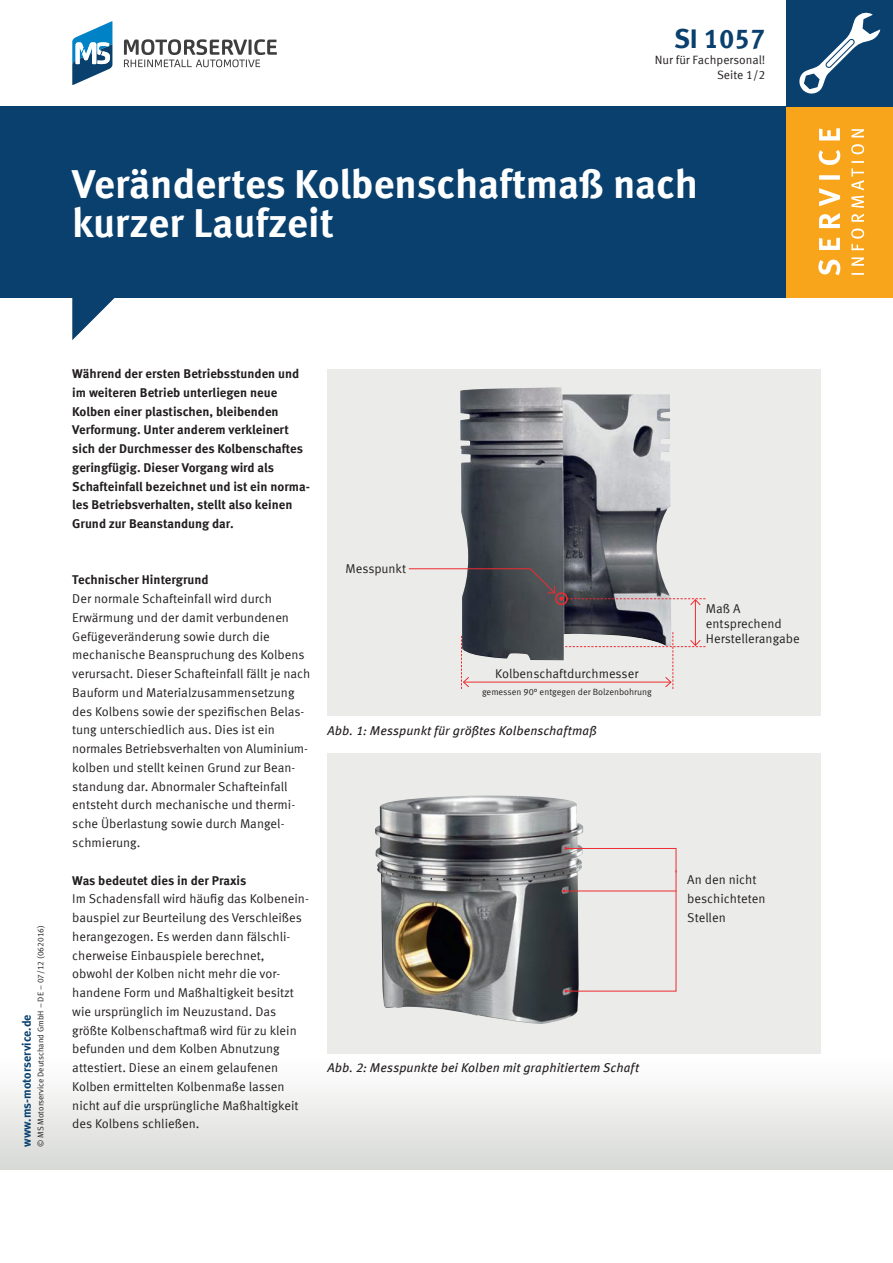
<style>
.page{position:relative;width:893px;height:1263px;background:#fff}
.page>*{position:absolute;margin:0;border:0;box-sizing:border-box;transform-origin:0 0}
.t1{font:700 40.5px/39px "Meta Offc Pro";color:#fff}
.t2{font:700 27px "Meta Offc Pro";color:#09406e}
.t3{font:12.75px/18.8px "Meta Offc Pro Norm";color:#231f20}
.t4{font:700 12.75px/18.8px "Meta Offc Pro";color:#231f20}
.t5{font:italic 12.75px "Meta OFC";letter-spacing:.005em;color:#231f20}
.t6{font:12px "Meta Offc Pro Norm";color:#231f20}
.t7{font:700 12px "Meta Offc Pro";color:#09406e}
.t8{font:9px "Meta Offc Pro Norm";color:#231f20}
.t9{font:8.25px "Meta Offc Pro Norm";color:#231f20}
</style>
<div class="page">
<div style="left:0;top:1054px;width:893px;height:115px;background:linear-gradient(to bottom,#fff,#d8d9d6)"></div>
<div style="left:0;top:106px;width:893px;height:192px;background:#09406e"></div>
<svg style="left:72px;top:298px;width:43px;height:42px"></svg>
<div style="left:787px;top:106px;width:106px;height:192px;background:#f9a51b"></div>
<div style="left:787px;top:0;width:106px;height:106px;background:#09406e"></div>
<svg style="left:799px;top:12px;width:81px;height:82px"></svg>
<svg style="left:851px;top:129px;width:13px;height:146px"></svg>
<svg style="left:818px;top:128px;width:22px;height:147px"></svg>
<svg style="left:124px;top:39px;width:153px;height:28px"></svg>
<svg style="left:72px;top:21px;width:40px;height:64px"></svg>
<div style="left:327px;top:369px;width:494px;height:347px;background:#ebecea"></div>
<img style="left:460px;top:387px;width:211px;height:273px">
<hr style="left:464px;top:682px;width:207px;height:1px;background:#ee2a30">
<svg style="left:461px;top:636px;width:9px;height:53px"></svg>
<hr style="left:695px;top:600px;width:1px;height:45px;background:#ee2a30">
<svg style="left:565px;top:632px;width:140px;height:57px"></svg>
<svg style="left:408px;top:568px;width:297px;height:38px"></svg>
<div style="left:327px;top:753px;width:494px;height:300px;background:#ebecea"></div>
<img style="left:375px;top:795px;width:209px;height:229px">
<svg style="left:562px;top:847px;width:115px;height:145px"></svg>
<h2 class="t2" style="left:674px;top:18px;width:93px">SI 1057</h2>
<p class="t6" style="left:655px;top:51px;width:112px">Nur für Fachpersonal!</p>
<p class="t6" style="left:717px;top:66px;width:50px">Seite 1/2</p>
<h1 class="t1" style="left:72px;top:162px;width:627px">Verändertes Kolbenschaftmaß nach kurzer Laufzeit</h1>
<p class="t9" style="left:34px;top:1147px;width:223px;rotate:-90deg">© MS Motorservice Deutschand GmbH – DE – 07/12 (062016)</p>
<p class="t7" style="left:17px;top:1147px;width:134px;rotate:-90deg">www.ms-motorservice.de</p>
<p class="t4" style="left:72px;top:363px;width:239px">Während der ersten Betriebsstunden und im weiteren Betrieb unterliegen neue Kolben einer plastischen, bleibenden Verformung. Unter anderem verkleinert sich der Durchmesser des Kolbenschaftes geringfügig. Dieser Vorgang wird als Schafteinfall bezeichnet und ist ein norma&shy;les Betriebsverhalten, stellt also keinen Grund zur Beanstandung dar.</p>
<p class="t4" style="left:72px;top:570px;width:138px">Technischer Hintergrund</p>
<p class="t3" style="left:72px;top:588px;width:239px">Der normale Schafteinfall wird durch Erwärmung und der damit verbundenen Gefügeveränderung sowie durch die mechanische Beanspruchung des Kolbens verursacht. Dieser Schafteinfall fällt je nach Bauform und Materialzusammensetzung des Kolbens sowie der spezifischen Belas&shy;tung unterschiedlich aus. Dies ist ein normales Betriebsverhalten von Aluminium&shy;kolben und stellt keinen Grund zur Bean&shy;standung dar. Abnormaler Schafteinfall entsteht durch mechanische und thermi&shy;sche Überlastung sowie durch Mangel&shy;schmierung.</p>
<p class="t4" style="left:72px;top:870px;width:176px">Was bedeutet dies in der Praxis</p>
<p class="t3" style="left:72px;top:889px;width:238px">Im Schadensfall wird häufig das Kolbenein&shy;bauspiel zur Beurteilung des Verschleißes herangezogen. Es werden dann fälschli&shy;cherweise Einbauspiele berechnet,<br>obwohl der Kolben nicht mehr die vor&shy;handene Form und Maßhaltigkeit besitzt wie ursprünglich im Neuzustand. Das größte Kolbenschaftmaß wird für zu klein befunden und dem Kolben Abnutzung attestiert. Diese an einem gelaufenen Kolben ermittelten Kolbenmaße lassen nicht auf die ursprüngliche Maßhaltigkeit des Kolbens schließen.</p>
<p class="t3" style="left:345px;top:558px;width:62px">Messpunkt</p>
<p class="t3" style="left:495px;top:664px;width:145px">Kolbenschaftdurchmesser</p>
<p class="t8" style="left:482px;top:685px;width:171px">gemessen 90° entgegen der Bolzenbohrung</p>
<p class="t5" style="left:327px;top:722px;width:271px">Abb. 1: Messpunkt für größtes Kolbenschaftmaß</p>
<p class="t5" style="left:327px;top:1060px;width:313px">Abb. 2: Messpunkte bei Kolben mit graphitiertem Schaft</p>
<p class="t3" style="left:706px;top:600px;width:95px;line-height:15px">Maß A entsprechend<br>Herstellerangabe</p>
<p class="t3" style="left:687px;top:870px;width:80px">An den nicht beschichteten<br>Stellen</p>
</div>
